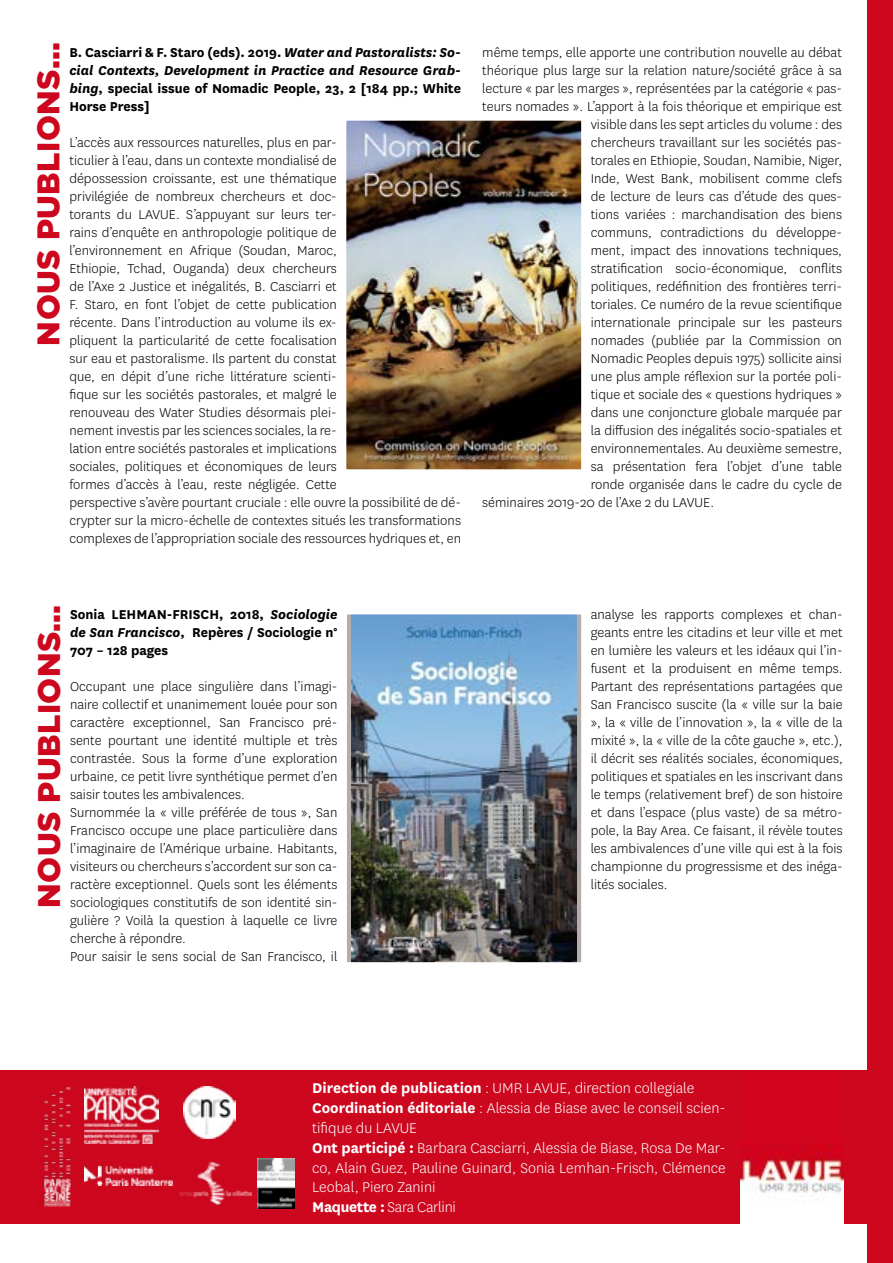
<style>
.page{position:relative;width:893px;height:1263px;background:#fff}
.page>*{position:absolute;margin:0;border:0;box-sizing:border-box;transform-origin:0 0}
.t1{font:900 31.35px "Gotham";letter-spacing:.015em;color:#cd071e}
.t2{font:300 16.5px/19.8px "National";color:#fff}
.t3{font:300 15px/18px "National";color:#000}
.t4{font:700 15px/18px "National";color:#000;text-align:justify}
.s1{font-style:italic}
.s2{font-weight:700}
</style>
<div class="page">
<div style="left:867px;top:0;width:26px;height:1263px;background:#cd071e"></div>
<div style="left:0;top:1070px;width:875px;height:154px;background:#cd071e"></div>
<img style="left:741px;top:1142px;width:103px;height:82px">
<img style="left:37px;top:1087px;width:35px;height:120px">
<img style="left:85px;top:1086px;width:74px;height:57px">
<img style="left:184px;top:1086px;width:51px;height:52px">
<img style="left:85px;top:1164px;width:88px;height:21px">
<img style="left:179px;top:1161px;width:72px;height:45px">
<img style="left:258px;top:1158px;width:37px;height:50px">
<img style="left:348px;top:122px;width:232px;height:346px">
<div style="left:337px;top:111px;width:254px;height:368px;border:10px solid #fff"></div>
<svg style="left:348px;top:616px;width:232px;height:345px;background:#999797"></svg>
<img style="left:352px;top:616px;width:224px;height:345px">
<div style="left:337px;top:605px;width:254px;height:367px;border:10px solid #fff"></div>
<h1 class="t1" style="left:30px;top:345px;width:304px;rotate:-90deg">NOUS PUBLIONS...</h1>
<p class="t4" style="left:69px;top:42px;width:393px">B. Casciarri &amp; F. Staro (eds). 2019. <span class="s1">Water and Pastoralists: So&shy;cial Contexts, Development in Practice and Resource Grab&shy;bing</span>, special issue of Nomadic People, 23, 2 [184 pp.; White Horse Press]</p>
<p class="t3" style="left:69px;top:133px;width:393px">L’accès aux ressources naturelles, plus en par-<br>ticulier à l’eau, dans un contexte mondialisé de<br>dépossession croissante, est une thématique<br>privilégiée de nombreux chercheurs et doc-<br>torants du LAVUE. S’appuyant sur leurs ter-<br>rains d’enquête en anthropologie politique de<br>l’environnement en Afrique (Soudan, Maroc,<br>Ethiopie, Tchad, Ouganda) deux chercheurs<br>de l’Axe 2 Justice et inégalités, B. Casciarri et<br>F. Staro, en font l’objet de cette publication<br>récente. Dans l’introduction au volume ils ex-<br>pliquent la particularité de cette focalisation<br>sur eau et pastoralisme. Ils partent du constat<br>que, en dépit d’une riche littérature scienti-<br>fique sur les sociétés pastorales, et malgré le<br>renouveau des Water Studies désormais plei-<br>nement investis par les sciences sociales, la re-<br>lation entre sociétés pastorales et implications<br>sociales, politiques et économiques de leurs<br>formes d’accès à l’eau, reste négligée. Cette<br>perspective s’avère pourtant cruciale : elle ouvre la possibilité de dé&shy;crypter sur la micro-échelle de contextes situés les transformations complexes de l’appropriation sociale des ressources hydriques et, en</p>
<p class="t3" style="left:482px;top:43px;width:361px">même temps, elle apporte une contribution nouvelle au débat</p>
<p class="t3" style="left:482px;top:61px;width:361px">théorique plus large sur la relation nature/société grâce à sa</p>
<p class="t3" style="left:482px;top:79px;width:361px">lecture « par les marges », représentées par la catégorie « pas-</p>
<p class="t3" style="left:482px;top:97px;width:361px">teurs nomades ». L’apport à la fois théorique et empirique est</p>
<p class="t3" style="left:591px;top:115px;width:253px">visible dans les sept articles du volume : des</p>
<p class="t3" style="left:591px;top:133px;width:253px">chercheurs travaillant sur les sociétés pas-</p>
<p class="t3" style="left:591px;top:151px;width:253px">torales en Ethiopie, Soudan, Namibie, Niger,</p>
<p class="t3" style="left:591px;top:169px;width:253px">Inde, West Bank, mobilisent comme clefs</p>
<p class="t3" style="left:591px;top:187px;width:253px">de lecture de leurs cas d’étude des ques-</p>
<p class="t3" style="left:591px;top:205px;width:253px">tions variées : marchandisation des biens</p>
<p class="t3" style="left:591px;top:223px;width:253px">communs, contradictions du développe-</p>
<p class="t3" style="left:591px;top:241px;width:253px">ment, impact des innovations techniques,</p>
<p class="t3" style="left:591px;top:259px;width:253px">stratification socio-économique, conflits</p>
<p class="t3" style="left:591px;top:277px;width:253px">politiques, redéfinition des frontières terri-</p>
<p class="t3" style="left:591px;top:295px;width:253px">toriales. Ce numéro de la revue scientifique</p>
<p class="t3" style="left:591px;top:313px;width:253px">internationale principale sur les pasteurs</p>
<p class="t3" style="left:591px;top:331px;width:253px">nomades (publiée par la Commission on</p>
<p class="t3" style="left:591px;top:349px;width:253px">Nomadic Peoples depuis 1975) sollicite ainsi</p>
<p class="t3" style="left:591px;top:367px;width:253px">une plus ample réflexion sur la portée poli-</p>
<p class="t3" style="left:591px;top:385px;width:253px">tique et sociale des « questions hydriques »</p>
<p class="t3" style="left:591px;top:403px;width:253px">dans une conjoncture globale marquée par</p>
<p class="t3" style="left:591px;top:421px;width:253px">la diffusion des inégalités socio-spatiales et</p>
<p class="t3" style="left:591px;top:439px;width:253px">environnementales. Au deuxième semestre,</p>
<p class="t3" style="left:591px;top:457px;width:253px">sa présentation fera l’objet d’une table</p>
<p class="t3" style="left:591px;top:475px;width:253px">ronde organisée dans le cadre du cycle de</p>
<p class="t3" style="left:482px;top:493px;width:233px">séminaires 2019-20 de l’Axe 2 du LAVUE.</p>
<h1 class="t1" style="left:31px;top:908px;width:304px;rotate:-90deg">NOUS PUBLIONS...</h1>
<p class="t4" style="left:70px;top:605px;width:269px">Sonia LEHMAN-FRISCH, 2018, <span class="s1">Sociologie de San Francisco</span>, Repères / Sociologie n° 707 – 128 pages</p>
<p class="t3" style="left:70px;top:677px;width:269px">Occupant une place singulière dans l’imagi&shy;naire collectif et unanimement louée pour son caractère exceptionnel, San Francisco pré&shy;sente pourtant une identité multiple et très contrastée. Sous la forme d’une exploration urbaine, ce petit livre synthétique permet d’en saisir toutes les ambivalences.<br>Surnommée la « ville préférée de tous », San Francisco occupe une place particulière dans l’imaginaire de l’Amérique urbaine. Habitants, visiteurs ou chercheurs s’accordent sur son ca&shy;ractère exceptionnel. Quels sont les éléments sociologiques constitutifs de son identité sin&shy;gulière ? Voilà la question à laquelle ce livre cherche à répondre.<br>Pour saisir le sens social de San Francisco, il</p>
<p class="t3" style="left:591px;top:605px;width:253px;text-align:justify">analyse les rapports complexes et chan&shy;geants entre les citadins et leur ville et met en lumière les valeurs et les idéaux qui l’in&shy;fusent et la produisent en même temps.<br>Partant des représentations partagées que San Francisco suscite (la « ville sur la baie », la « ville de l’innovation », la « ville de la mixité », la « ville de la côte gauche », etc.), il décrit ses réalités sociales, économiques, politiques et spatiales en les inscrivant dans le temps (relativement bref) de son histoire et dans l’espace (plus vaste) de sa métro&shy;pole, la Bay Area. Ce faisant, il révèle toutes les ambivalences d’une ville qui est à la fois championne du progressisme et des inéga&shy;lités sociales.</p>
<p class="t2" style="left:312px;top:1078px;width:415px"><span class="s2">Direction de publication</span> : UMR LAVUE, direction collegiale <span class="s2">Coordination éditoriale</span> : Alessia de Biase avec le conseil scien&shy;tifique du LAVUE<br><span class="s2">Ont participé :</span> Barbara Casciarri, Alessia de Biase, Rosa De Mar&shy;co, Alain Guez, Pauline Guinard, Sonia Lemhan-Frisch, Clémence Leobal, Piero Zanini<br><span class="s2">Maquette :</span> Sara Carlini</p>
</div>
